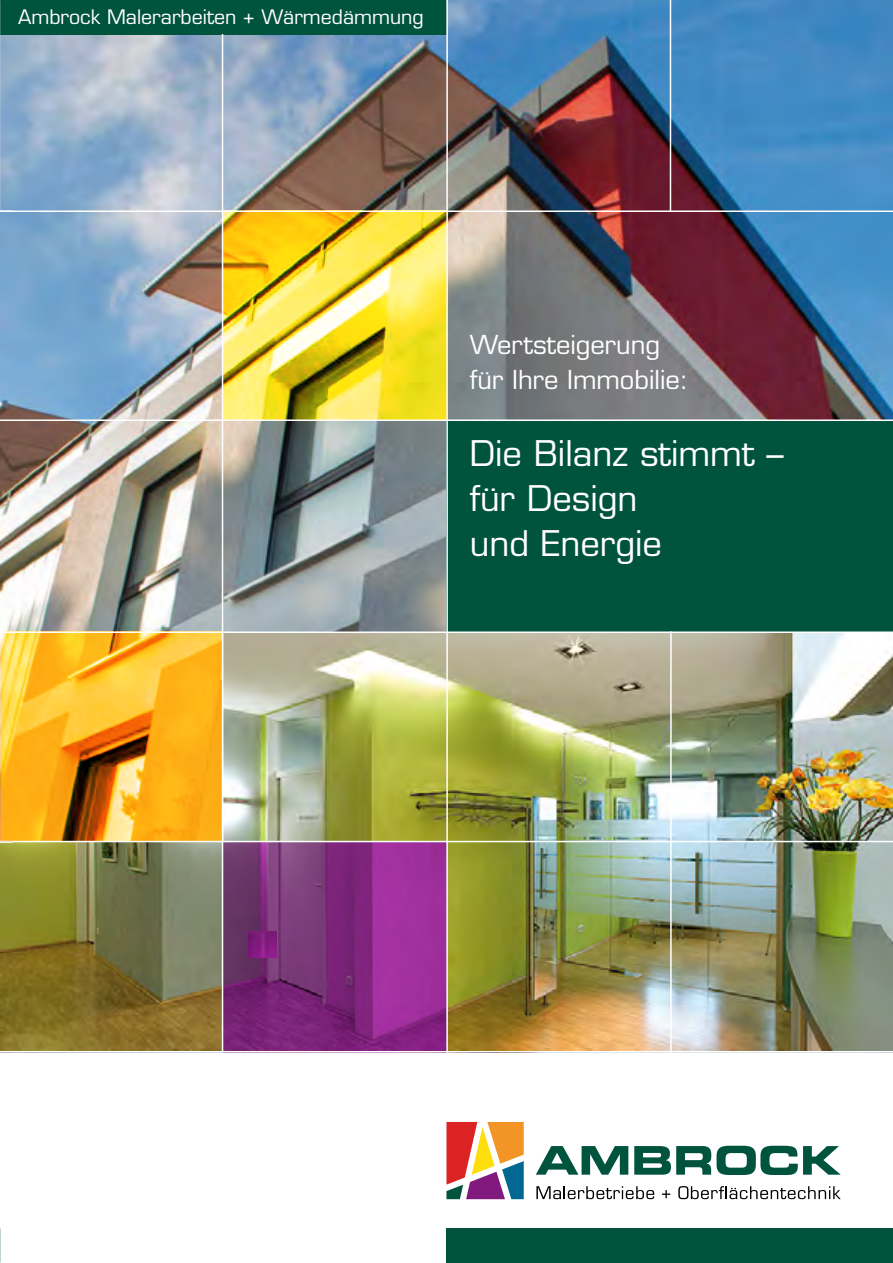
<style>
.page{position:relative;width:893px;height:1263px;background:#fff}
.page>*{position:absolute;margin:0;border:0;box-sizing:border-box;transform-origin:0 0}
.t1{font:34.5px/45px "Eurostile";color:#fff}
.t2{font:25.5px/34.5px "Eurostile";color:#fff}
.t3{font:19.5px "Eurostile";color:#fff}
</style>
<div class="page">
<img style="left:0;top:0;width:893px;height:1051px">
<svg style="left:446px;top:1122px;width:78px;height:77px"></svg>
<svg style="left:536px;top:1146px;width:92px;height:29px"></svg>
<svg style="left:634px;top:1146px;width:207px;height:29px"></svg>
<svg style="left:536px;top:1186px;width:118px;height:13px"></svg>
<svg style="left:662px;top:1190px;width:8px;height:8px"></svg>
<svg style="left:678px;top:1186px;width:163px;height:13px"></svg>
<div style="left:446px;top:1229px;width:447px;height:34px;background:#00533d"></div>
<div style="left:0;top:0;width:446px;height:34px;background:#00533d"></div>
<svg style="left:223px;top:212px;width:223px;height:207px;background:#e8d03d"></svg>
<img style="left:0;top:842px;width:893px;height:208px">
<div style="left:446px;top:421px;width:447px;height:210px;background:#00533d"></div>
<svg style="left:223px;top:842px;width:223px;height:209px;background:#842d82"></svg>
<img style="left:223px;top:633px;width:670px;height:208px">
<svg style="left:0;top:633px;width:222px;height:208px;background:#f0ac25"></svg>
<hr style="left:0;top:419px;width:893px;height:2px;background:#fff">
<hr style="left:0;top:631px;width:893px;height:2px;background:#fff">
<hr style="left:0;top:841px;width:893px;height:1px;background:#fff">
<hr style="left:670px;top:0;width:1px;height:211px;background:#fff">
<hr style="left:446px;top:0;width:2px;height:1052px;background:#fff">
<hr style="left:222px;top:34px;width:1px;height:1018px;background:#fff">
<hr style="left:0;top:210px;width:893px;height:2px;background:#fff">
<hr style="left:670px;top:631px;width:2px;height:427px;background:#fff">
<svg style="left:0;top:841px;width:13px;height:2px"></svg>
<p class="t3" style="left:18px;top:5px;width:407px">Ambrock Malerarbeiten + Wärmedämmung</p>
<p class="t2" style="left:470px;top:327px;width:220px">Wertsteigerung für Ihre Immobilie:</p>
<p class="t1" style="left:470px;top:431px;width:315px">Die Bilanz stimmt – für Design<br>und Energie</p>
</div>
